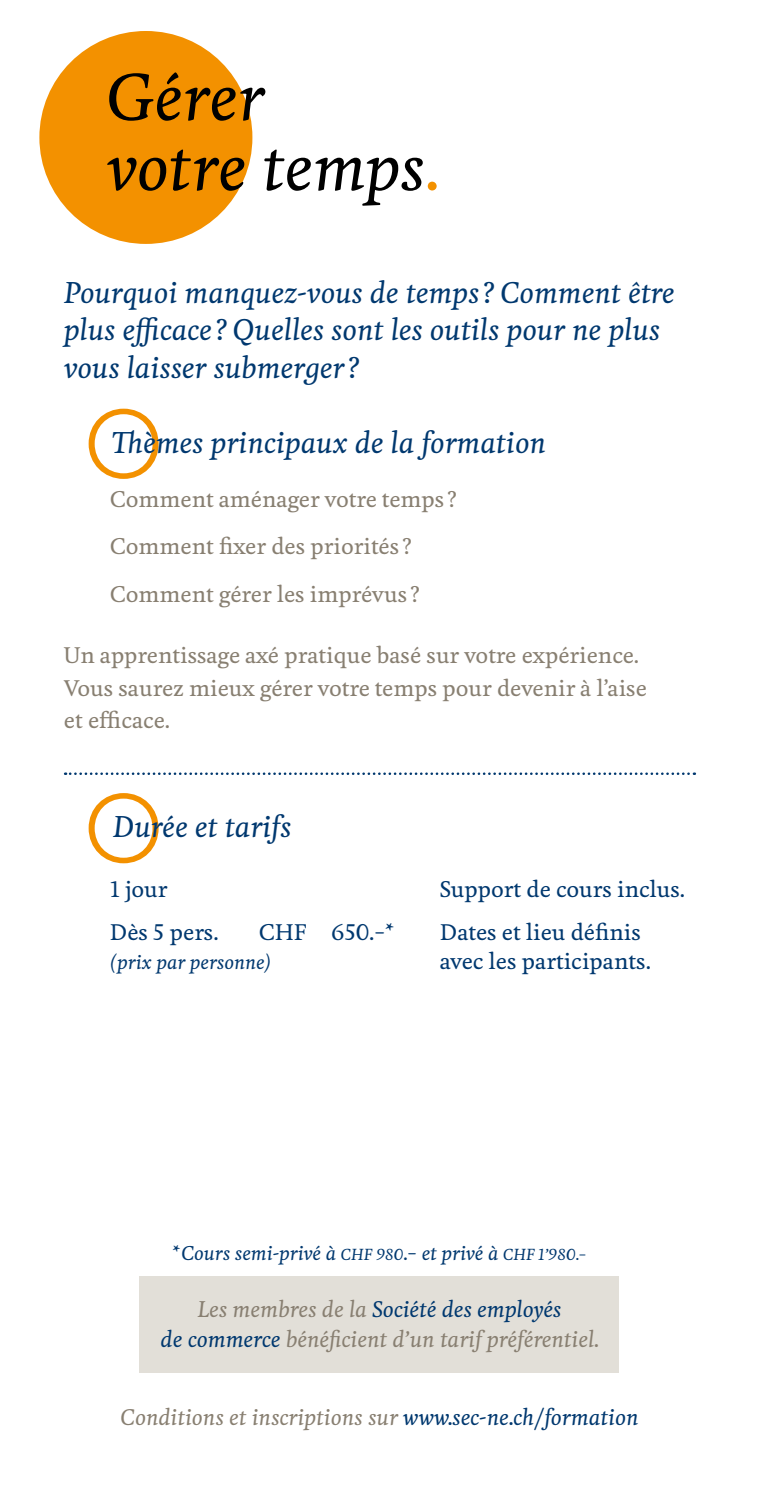
<style>
.page{position:relative;width:759px;height:1489px;background:#fff}
.page>*{position:absolute;margin:0;border:0;box-sizing:border-box;transform-origin:0 0}
.t1{font:300 97.5px "Brown";color:#f39100}
.t2{font:italic 500 62.5px/70px "Feijoa";color:#000}
.t3{font:italic 500 28px/37.5px "Feijoa";color:#00386f}
.t4{font:500 21.25px/32.5px "Feijoa";color:#887f71}
.t5{font:italic 500 21.25px/30px "Feijoa";color:#887f71;text-align:center}
.t6{font:500 21.25px/43px "Feijoa";color:#00386f}
.t7{font:italic 500 18.75px "Feijoa";color:#00386f}
.s1{color:#f39100}
.s2{font-size:15px}
.s3{color:#00386f}
.s4{font-style:normal;color:#00386f}
</style>
<div class="page">
<div style="left:139px;top:1276px;width:480px;height:96px;background:#e2dfd8"></div>
<div style="left:42px;top:33px;width:208px;height:208px;background:#f39100;border-radius:50%"></div>
<div style="left:39px;top:31px;width:213px;height:213px;border:5px solid #f39100;border-radius:50%"></div>
<svg style="left:65px;top:772px;width:629px;height:3px"></svg>
<h2 class="t2" style="left:106px;top:65px;width:333px">Gérer<br>votre temps<span class="s1">.</span></h2>
<h3 class="t3" style="left:64px;top:275px;width:612px">Pourquoi manquez-vous de temps ? Comment être plus efficace ? Quelles sont les outils pour ne plus vous laisser submerger ?</h3>
<h1 class="t1" style="left:85px;top:372px;width:78px">O</h1>
<h3 class="t3" style="left:113px;top:425px;width:434px">Thèmes principaux de la formation</h3>
<p class="t4" style="left:110px;top:483px;width:348px">Comment aménager votre temps ?</p>
<p class="t4" style="left:110px;top:531px;width:303px">Comment fixer des priorités ?</p>
<p class="t4" style="left:110px;top:578px;width:311px">Comment gérer les imprévus ?</p>
<p class="t4" style="left:64px;top:640px;width:584px">Un apprentissage axé pratique basé sur votre expérience.<br>Vous saurez mieux gérer votre temps pour devenir à l’aise et efficace.</p>
<h1 class="t1" style="left:85px;top:756px;width:78px">O</h1>
<h3 class="t3" style="left:113px;top:809px;width:180px">Durée et tarifs</h3>
<p class="t6" style="left:110px;top:868px;width:110px">1 jour<br>Dès 5 pers.</p>
<p class="t6" style="left:259px;top:911px;width:137px">CHF 650.–*</p>
<p class="t7" style="left:110px;top:949px;width:163px">(prix par personne)</p>
<p class="t6" style="left:439px;top:868px;width:247px">Support de cours inclus.<br>Dates et lieu définis</p>
<p class="t6" style="left:439px;top:940px;width:212px">avec les participants.</p>
<p class="t7" style="left:172px;top:1241px;width:415px">* Cours semi-privé à <span class="s2">CHF 980</span>.– et privé à <span class="s2">CHF 1’980.–</span></p>
<p class="t5" style="left:161px;top:1294px;width:439px">Les membres de la <span class="s3">Société des employés<br>de commerce</span> bénéficient d’un tarif préférentiel.</p>
<p class="t5" style="left:120px;top:1402px;width:519px">Conditions et inscriptions sur <span class="s3">www.sec</span><span class="s4">-</span><span class="s3">ne.ch/formation</span></p>
</div>
